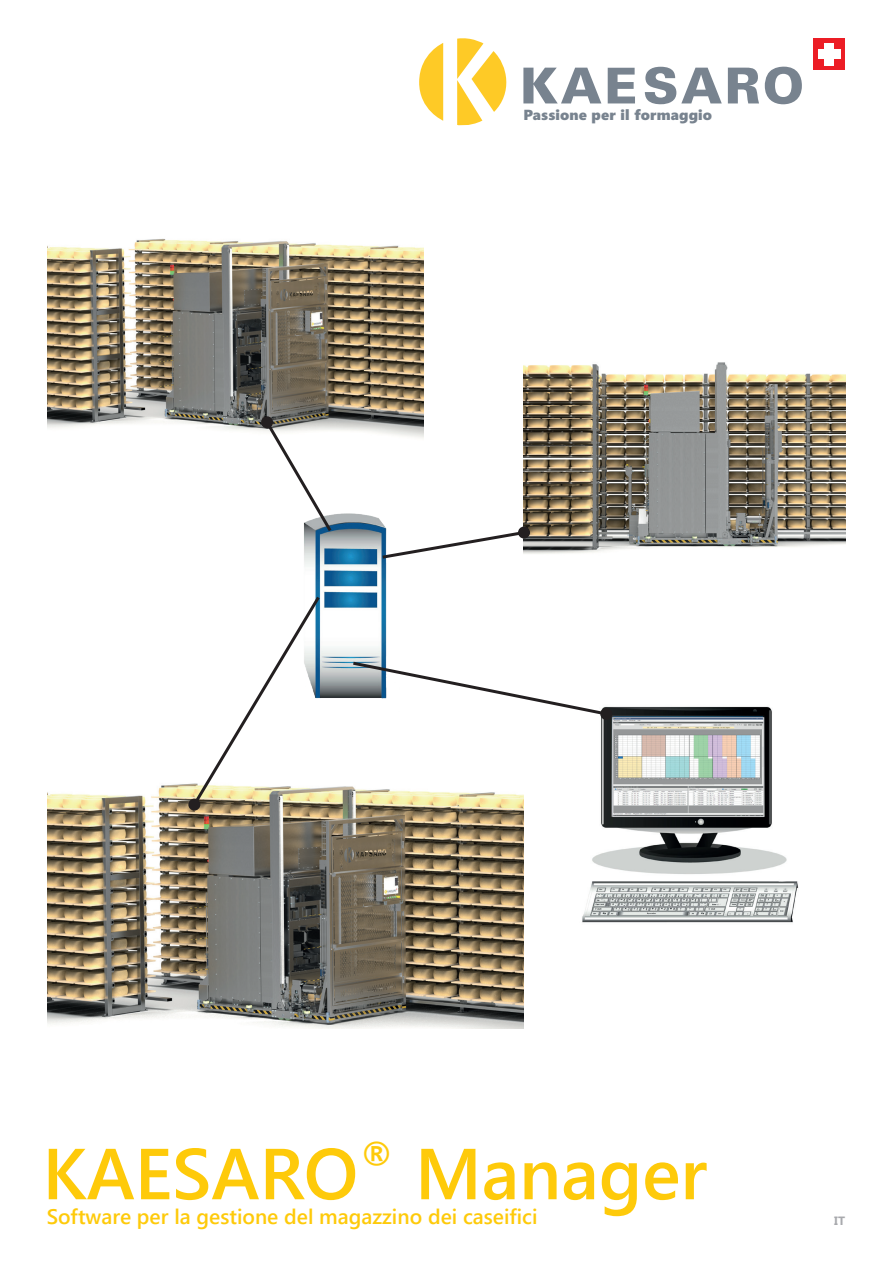
<style>
.page{position:relative;width:893px;height:1263px;background:#fff}
.page>*{position:absolute;margin:0;border:0;box-sizing:border-box;transform-origin:0 0}
.t1{font:600 72px "Segoe UI";color:#feca0a}
.t2{font:600 21px "Segoe UI";color:#feca0a}
.t3{font:14.55px "Segoe UI Black";letter-spacing:.01em;color:#78838f}
.t4{font:700 12px "Segoe UI";color:#a8a9ad}
</style>
<div class="page">
<div style="left:813px;top:38px;width:32px;height:32px;background:#ec1d25"></div>
<div style="left:818px;top:49px;width:23px;height:10px;background:#fff"></div>
<div style="left:824px;top:43px;width:10px;height:22px;background:#fff"></div>
<svg style="left:523px;top:68px;width:78px;height:35px"></svg>
<svg style="left:608px;top:68px;width:27px;height:35px"></svg>
<svg style="left:645px;top:67px;width:77px;height:37px"></svg>
<svg style="left:728px;top:68px;width:31px;height:35px"></svg>
<svg style="left:765px;top:67px;width:37px;height:37px"></svg>
<svg style="left:457px;top:38px;width:50px;height:88px"></svg>
<svg style="left:419px;top:43px;width:24px;height:78px"></svg>
<img style="left:48px;top:238px;width:375px;height:200px">
<img style="left:523px;top:362px;width:322px;height:192px">
<img style="left:48px;top:783px;width:475px;height:245px">
<img style="left:304px;top:513px;width:83px;height:185px">
<img style="left:582px;top:706px;width:217px;height:217px">
<svg style="left:263px;top:418px;width:71px;height:116px"></svg>
<div style="left:261px;top:416px;width:12px;height:12px;background:#231f20;border-radius:50%"></div>
<svg style="left:379px;top:529px;width:148px;height:32px"></svg>
<div style="left:518px;top:526px;width:12px;height:12px;background:#231f20;border-radius:50%"></div>
<svg style="left:190px;top:593px;width:132px;height:216px"></svg>
<div style="left:188px;top:798px;width:12px;height:12px;background:#231f20;border-radius:50%"></div>
<svg style="left:350px;top:660px;width:260px;height:57px"></svg>
<div style="left:600px;top:708px;width:12px;height:12px;background:#231f20;border-radius:50%"></div>
<img style="left:614px;top:719px;width:148px;height:96px">
<div style="left:612px;top:717px;width:152px;height:100px;border:1px solid #c7c8ca"></div>
<p class="t3" style="left:523px;top:105px;width:190px">Passione per il formaggio</p>
<h1 class="t1" style="left:43px;top:1106px;width:666px">KAESARO<sup>®</sup> Manager</h1>
<p class="t2" style="left:47px;top:1197px;width:492px">Software per la gestione del magazzino dei caseifici</p>
<p class="t4" style="left:834px;top:1209px;width:12px">IT</p>
</div>
